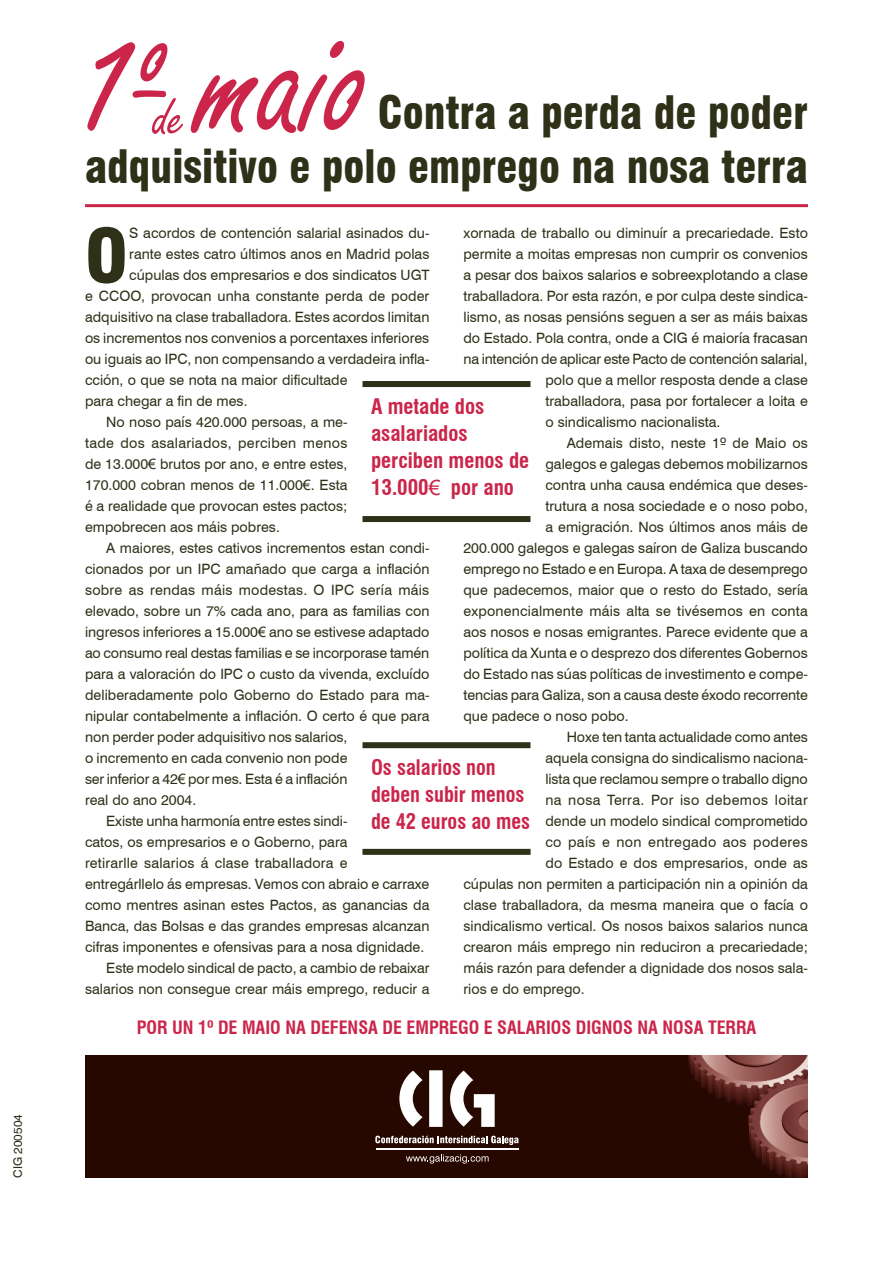
<style>
.page{position:relative;width:893px;height:1263px;background:#fff}
.page>*{position:absolute;margin:0;border:0;box-sizing:border-box;transform-origin:0 0}
.t1{font:900 condensed 72px "Swiss 721 BT";color:#2e3018}
.t2{font:900 condensed 45px/54px "Swiss 721 BT";color:#2e3018;text-align:right;scale:.94 1}
.t3{font:700 condensed 21px/27px "Swiss 721 BT";color:#cb254a}
.t4{font:700 condensed 18px "Swiss 721 BT";color:#cb254a}
.t5{font:14.25px "Swiss 721 BT";color:#2e3018}
.t6{font:14.25px "Swiss 721 BT";letter-spacing:.025em;color:#2e3018}
.t7{font:14.25px "Swiss 721 BT";letter-spacing:.02em;color:#2e3018}
.t8{font:12px "Swiss 721 BT";color:#2e3018}
.s1{font-family:"Arial"}
.s2{font-family:"Arial";font-weight:400;font-stretch:normal}
</style>
<div class="page">
<img style="left:85px;top:1056px;width:723px;height:122px">
<hr style="left:85px;top:204px;width:723px;height:3px;background:#cb254a">
<svg style="left:87px;top:41px;width:278px;height:93px"></svg>
<svg style="left:406px;top:1154px;width:83px;height:9px"></svg>
<hr style="left:376px;top:1148px;width:143px;height:1px;background:#fff">
<svg style="left:399px;top:1070px;width:96px;height:57px"></svg>
<svg style="left:375px;top:1136px;width:144px;height:9px"></svg>
<div style="left:362px;top:381px;width:168px;height:6px;background:#2e3018"></div>
<div style="left:362px;top:516px;width:168px;height:6px;background:#2e3018"></div>
<div style="left:362px;top:742px;width:168px;height:6px;background:#2e3018"></div>
<div style="left:362px;top:849px;width:169px;height:6px;background:#2e3018"></div>
<p class="t8" style="left:11px;top:1178px;width:65px;rotate:-90deg">CIG 200504</p>
<h2 class="t2" style="left:85px;top:85px;width:770px">Contra a perda de poder<br>adquisitivo e polo emprego na nosa terra</h2>
<p class="t5" style="left:129px;top:225px;width:302px">S acordos de contención salarial asinados du-</p>
<p class="t5" style="left:129px;top:246px;width:302px">rante estes catro últimos anos en Madrid polas</p>
<p class="t5" style="left:129px;top:267px;width:302px">cúpulas dos empresarios e dos sindicatos UGT</p>
<p class="t5" style="left:85px;top:288px;width:346px">e CCOO, provocan unha constante perda de poder</p>
<p class="t5" style="left:85px;top:309px;width:346px">adquisitivo na clase traballadora. Estes acordos limitan</p>
<p class="t5" style="left:85px;top:330px;width:346px">os incrementos nos convenios a porcentaxes inferiores</p>
<p class="t5" style="left:85px;top:351px;width:346px">ou iguais ao IPC, non compensando a verdadeira infla-</p>
<p class="t5" style="left:85px;top:372px;width:264px">cción, o que se nota na maior dificultade</p>
<p class="t5" style="left:85px;top:393px;width:164px">para chegar a fin de mes.</p>
<p class="t5" style="left:106px;top:414px;width:243px">No noso país 420.000 persoas, a me-</p>
<p class="t7" style="left:85px;top:435px;width:264px">tade dos asalariados, perciben menos</p>
<p class="t5" style="left:85px;top:456px;width:264px">de 13.000<span class="s1">€</span> brutos por ano, e entre estes,</p>
<p class="t5" style="left:85px;top:477px;width:264px">170.000 cobran menos de 11.000<span class="s1">€</span>. Esta</p>
<p class="t5" style="left:85px;top:498px;width:264px">é a realidade que provocan estes pactos;</p>
<p class="t5" style="left:85px;top:519px;width:196px">empobrecen aos máis pobres.</p>
<p class="t5" style="left:106px;top:540px;width:325px">A maiores, estes cativos incrementos estan condi-</p>
<p class="t5" style="left:85px;top:561px;width:346px">cionados por un IPC amañado que carga a inflación</p>
<p class="t5" style="left:85px;top:582px;width:346px">sobre as rendas máis modestas. O IPC sería máis</p>
<p class="t5" style="left:85px;top:603px;width:346px">elevado, sobre un 7% cada ano, para as familias con</p>
<p class="t5" style="left:85px;top:624px;width:346px">ingresos inferiores a 15.000<span class="s1">€</span> ano se estivese adaptado</p>
<p class="t5" style="left:85px;top:645px;width:346px">ao consumo real destas familias e se incorporase tamén</p>
<p class="t5" style="left:85px;top:666px;width:346px">para a valoración do IPC o custo da vivenda, excluído</p>
<p class="t5" style="left:85px;top:687px;width:346px">deliberadamente polo Goberno do Estado para ma-</p>
<p class="t5" style="left:85px;top:708px;width:346px">nipular contabelmente a inflación. O certo é que para</p>
<p class="t5" style="left:85px;top:729px;width:264px">non perder poder adquisitivo nos salarios,</p>
<p class="t5" style="left:85px;top:750px;width:264px">o incremento en cada convenio non pode</p>
<p class="t5" style="left:85px;top:771px;width:264px">ser inferior a 42<span class="s1">€</span> por mes. Esta é a inflación</p>
<p class="t5" style="left:85px;top:792px;width:113px">real do ano 2004.</p>
<p class="t5" style="left:106px;top:813px;width:243px">Existe unha harmonía entre estes sindi-</p>
<p class="t5" style="left:85px;top:834px;width:264px">catos, os empresarios e o Goberno, para</p>
<p class="t5" style="left:85px;top:855px;width:264px">retirarlle salarios á clase traballadora e</p>
<p class="t5" style="left:85px;top:876px;width:346px">entregárllelo ás empresas. Vemos con abraio e carraxe</p>
<p class="t5" style="left:85px;top:897px;width:346px">como mentres asinan estes Pactos, as ganancias da</p>
<p class="t5" style="left:85px;top:918px;width:346px">Banca, das Bolsas e das grandes empresas alcanzan</p>
<p class="t5" style="left:85px;top:939px;width:341px">cifras imponentes e ofensivas para a nosa dignidade.</p>
<p class="t5" style="left:106px;top:960px;width:325px">Este modelo sindical de pacto, a cambio de rebaixar</p>
<p class="t5" style="left:85px;top:981px;width:346px">salarios non consegue crear máis emprego, reducir a</p>
<h1 class="t1" style="left:85px;top:213px;width:44px">O</h1>
<p class="t5" style="left:463px;top:225px;width:346px">xornada de traballo ou diminuír a precariedade. Esto</p>
<p class="t5" style="left:463px;top:246px;width:346px">permite a moitas empresas non cumprir os convenios</p>
<p class="t5" style="left:463px;top:267px;width:346px">a pesar dos baixos salarios e sobreexplotando a clase</p>
<p class="t5" style="left:463px;top:288px;width:346px">traballadora. Por esta razón, e por culpa deste sindica-</p>
<p class="t5" style="left:463px;top:309px;width:346px">lismo, as nosas pensións seguen a ser as máis baixas</p>
<p class="t5" style="left:463px;top:330px;width:346px">do Estado. Pola contra, onde a CIG é maioría fracasan</p>
<p class="t5" style="left:463px;top:351px;width:346px">na intención de aplicar este Pacto de contención salarial,</p>
<p class="t5" style="left:545px;top:372px;width:264px">polo que a mellor resposta dende a clase</p>
<p class="t5" style="left:545px;top:393px;width:264px">traballadora, pasa por fortalecer a loita e</p>
<p class="t5" style="left:545px;top:414px;width:176px">o sindicalismo nacionalista.</p>
<p class="t5" style="left:567px;top:435px;width:243px">Ademais disto, neste 1º de Maio os</p>
<p class="t5" style="left:545px;top:456px;width:264px">galegos e galegas debemos mobilizarnos</p>
<p class="t5" style="left:545px;top:477px;width:264px">contra unha causa endémica que deses-</p>
<p class="t5" style="left:545px;top:498px;width:264px">trutura a nosa sociedade e o noso pobo,</p>
<p class="t5" style="left:545px;top:519px;width:264px">a emigración. Nos últimos anos máis de</p>
<p class="t5" style="left:463px;top:540px;width:346px">200.000 galegos e galegas saíron de Galiza buscando</p>
<p class="t5" style="left:463px;top:561px;width:346px">emprego no Estado e en Europa. A taxa de desemprego</p>
<p class="t5" style="left:463px;top:582px;width:346px">que padecemos, maior que o resto do Estado, sería</p>
<p class="t5" style="left:463px;top:603px;width:346px">exponencialmente máis alta se tivésemos en conta</p>
<p class="t5" style="left:463px;top:624px;width:346px">aos nosos e nosas emigrantes. Parece evidente que a</p>
<p class="t5" style="left:463px;top:645px;width:346px">política da Xunta e o desprezo dos diferentes Gobernos</p>
<p class="t5" style="left:463px;top:666px;width:346px">do Estado nas súas políticas de investimento e compe-</p>
<p class="t5" style="left:463px;top:687px;width:346px">tencias para Galiza, son a causa deste éxodo recorrente</p>
<p class="t5" style="left:463px;top:708px;width:167px">que padece o noso pobo.</p>
<p class="t5" style="left:567px;top:729px;width:243px">Hoxe ten tanta actualidade como antes</p>
<p class="t5" style="left:545px;top:750px;width:264px">aquela consigna do sindicalismo naciona-</p>
<p class="t5" style="left:545px;top:771px;width:264px">lista que reclamou sempre o traballo digno</p>
<p class="t6" style="left:545px;top:792px;width:264px">na nosa Terra. Por iso debemos loitar</p>
<p class="t5" style="left:545px;top:813px;width:264px">dende un modelo sindical comprometido</p>
<p class="t6" style="left:545px;top:834px;width:264px">co país e non entregado aos poderes</p>
<p class="t5" style="left:545px;top:855px;width:264px">do Estado e dos empresarios, onde as</p>
<p class="t5" style="left:463px;top:876px;width:346px">cúpulas non permiten a participación nin a opinión da</p>
<p class="t5" style="left:463px;top:897px;width:346px">clase traballadora, da mesma maneira que o facía o</p>
<p class="t5" style="left:463px;top:918px;width:346px">sindicalismo vertical. Os nosos baixos salarios nunca</p>
<p class="t5" style="left:463px;top:939px;width:346px">crearon máis emprego nin reduciron a precariedade;</p>
<p class="t5" style="left:463px;top:960px;width:346px">máis razón para defender a dignidade dos nosos sala-</p>
<p class="t5" style="left:463px;top:981px;width:123px">rios e do emprego.</p>
<h3 class="t3" style="left:371px;top:393px;width:160px">A metade dos asalariados perciben menos de<br>13.000<span class="s2">€</span> por ano</h3>
<h3 class="t3" style="left:371px;top:754px;width:161px">Os salarios non deben subir menos de 42 euros ao mes</h3>
<p class="t4" style="left:137px;top:1016px;width:621px">POR UN 1º DE MAIO NA DEFENSA DE EMPREGO E SALARIOS DIGNOS NA NOSA TERRA</p>
</div>
